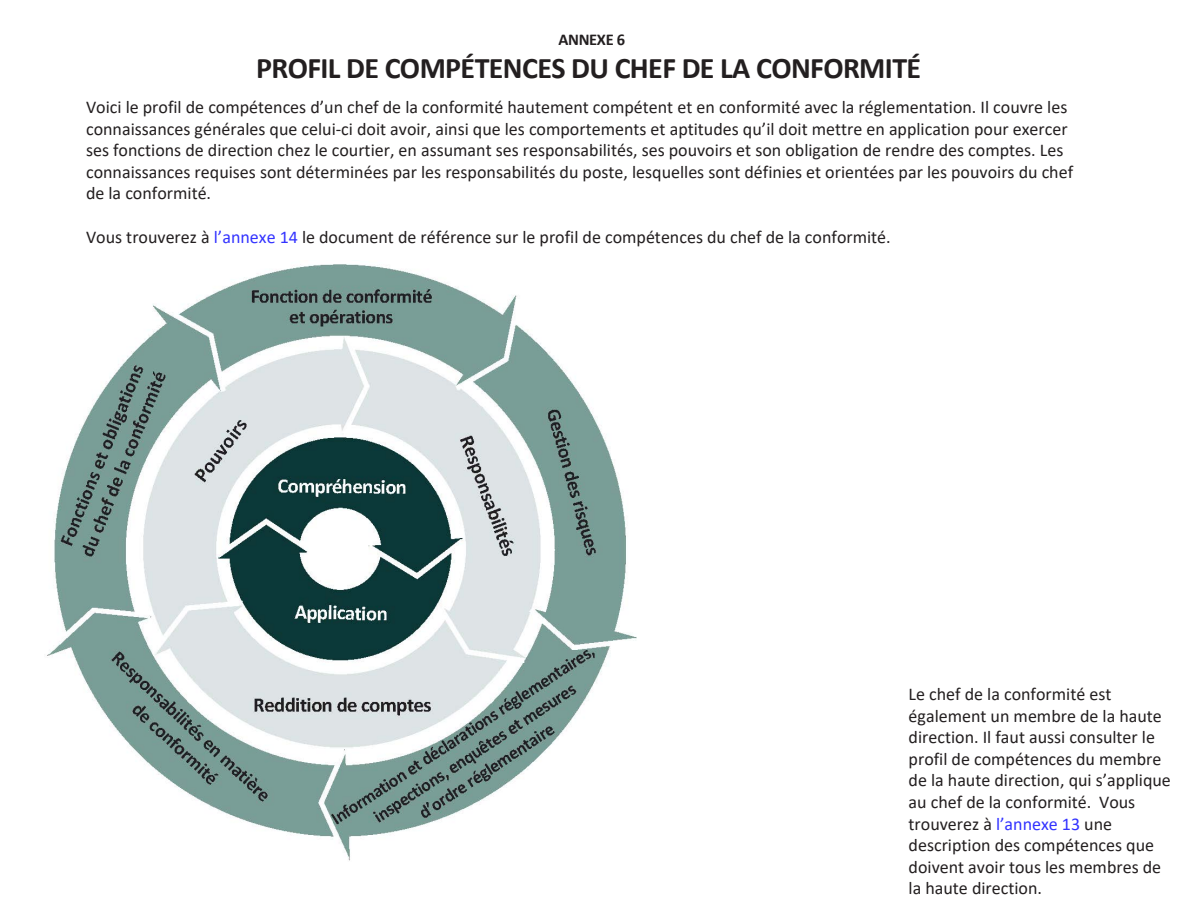
<style>
.page{position:relative;width:1188px;height:918px;background:#fff}
.page>*{position:absolute;margin:0;border:0;box-sizing:border-box;transform-origin:0 0}
.t1{font:700 30px "Calibri";letter-spacing:-.02em;color:#231f20}
.t2{font:18px/21.6px "Calibri";color:#231f20}
.t3{font:700 16.5px "Calibri";letter-spacing:-.02em;color:#231f20}
.s1{font-style:inherit}
.s2{color:#33f}
.s3{color:#3232ff}
</style>
<div class="page">
<img style="left:47px;top:264px;width:590px;height:597px">
<p class="t3" style="left:558px;top:28px;width:68px">ANNEXE <span class="s1">6</span></p>
<h1 class="t1" style="left:256px;top:47px;width:667px">PROFIL DE COMPÉTENCES DU CHEF DE LA CONFORMITÉ</h1>
<p class="t2" style="left:86px;top:96px;width:989px">Voici le profil de compétences d’un chef de la conformité hautement compétent et en conformité avec la réglementation. Il couvre les connaissances générales que celui-ci doit avoir, ainsi que les comportements et aptitudes qu’il doit mettre en application pour exercer ses fonctions de direction chez le courtier, en assumant ses responsabilités, ses pouvoirs et son obligation de rendre des comptes. Les connaissances requises sont déterminées par les responsabilités du poste, lesquelles sont définies et orientées par les pouvoirs du chef de la conformité.</p>
<p class="t2" style="left:86px;top:225px;width:806px">Vous trouverez à <span class="s2">l’annexe 14</span> le document de référence sur le profil de compétences du chef de la conformité.</p>
<p class="t2" style="left:909px;top:683px;width:264px">Le chef de la conformité est également un membre de la haute direction. Il faut aussi consulter le profil de compétences du membre de la haute direction, qui s’applique au chef de la conformité. Vous trouverez à <span class="s3">l’annexe 13</span> une description des compétences que doivent avoir tous les membres de la haute direction.</p>
</div>
